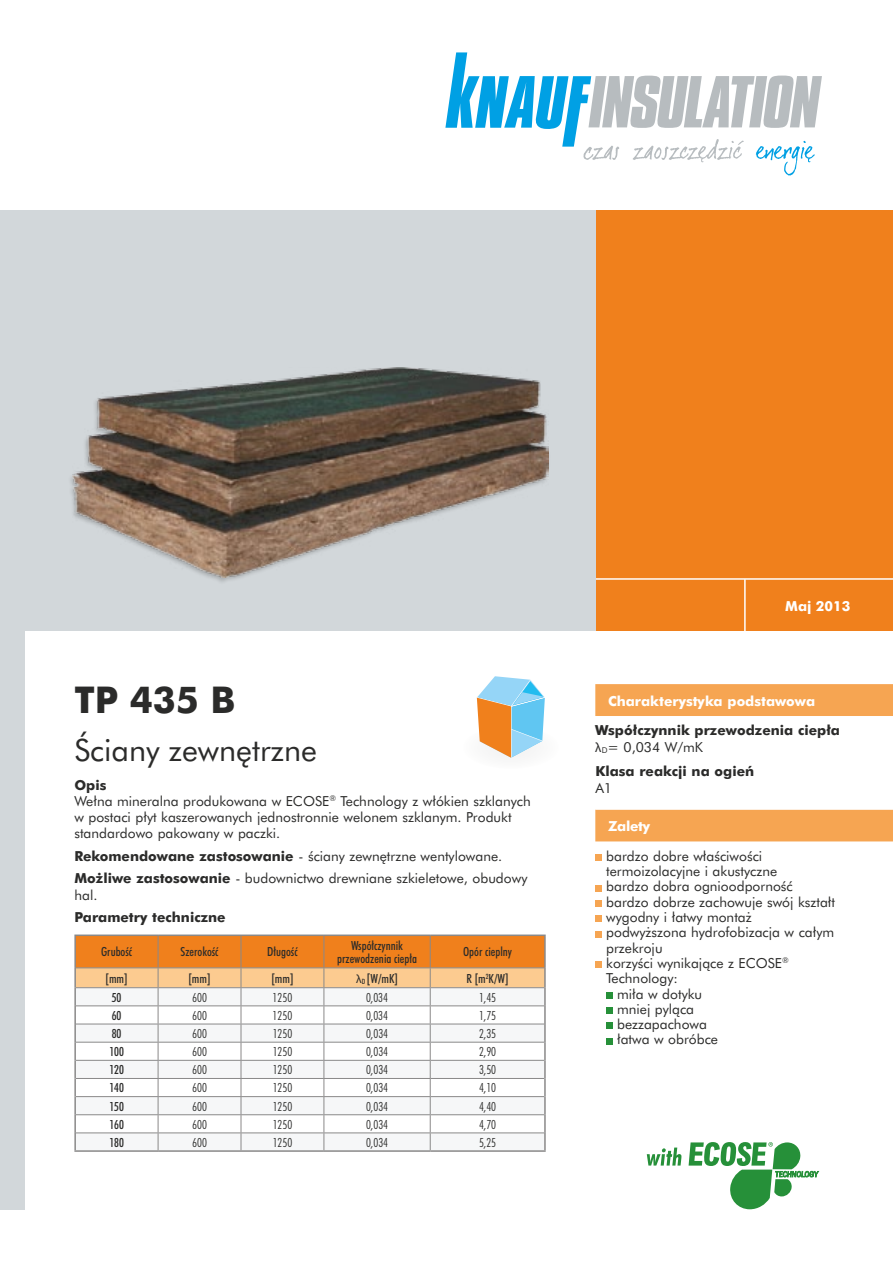
<style>
.page{position:relative;width:893px;height:1263px;background:#fff}
.page>*{position:absolute;margin:0;border:0;box-sizing:border-box;transform-origin:0 0}
.t1{font:700 36px "Futura PL";color:#2b2b2a}
.t2{font:30px "Futura Bk PL";color:#2b2b2a}
.t3{font:13.5px/16.2px "Futura Bk PL";color:#2b2b2a}
.t4{font:700 13.5px "Futura PL";color:#2b2b2a}
.t5{font:700 13.5px "Futura PL";color:#fff}
.t6{font:12px "Futura Lt Cn PL";color:#2b2b2a}
.t7{font:12px/12.8px "Futura Md Cn PL";color:#2b2b2a;text-align:center}
.s1{font-family:"Futura PL";font-weight:700}
.s2{font-family:"Myriad Pro"}
</style>
<div class="page">
<div style="left:0;top:596px;width:25px;height:614px;background:#d2d7da"></div>
<div style="left:589px;top:210px;width:304px;height:421px;background:#f0801c"></div>
<hr style="left:571px;top:578px;width:322px;height:2px;background:#fff">
<hr style="left:744px;top:579px;width:2px;height:53px;background:#fff">
<svg style="left:647px;top:1147px;width:34px;height:18px"></svg>
<svg style="left:689px;top:1142px;width:130px;height:67px"></svg>
<div style="left:463px;top:726px;width:96px;height:43px;background:#fbfbfb;border-radius:50%"></div>
<svg style="left:445px;top:52px;width:377px;height:124px"></svg>
<div style="left:0;top:210px;width:595px;height:421px;background:#d2d7da"></div>
<img style="left:72px;top:367px;width:477px;height:210px">
<svg style="left:477px;top:676px;width:68px;height:82px"></svg>
<hr style="left:74px;top:934px;width:84px;height:2px;background:#8a8989">
<hr style="left:158px;top:934px;width:83px;height:2px;background:#8a8989">
<hr style="left:241px;top:934px;width:83px;height:2px;background:#8a8989">
<hr style="left:324px;top:934px;width:106px;height:2px;background:#8a8989">
<hr style="left:430px;top:934px;width:116px;height:2px;background:#8a8989">
<svg style="left:74px;top:935px;width:472px;height:215px"></svg>
<hr style="left:76px;top:1078px;width:82px;height:1px;background:#8a8989">
<hr style="left:158px;top:1078px;width:83px;height:1px;background:#8a8989">
<hr style="left:241px;top:1078px;width:83px;height:1px;background:#8a8989">
<hr style="left:324px;top:1078px;width:106px;height:1px;background:#8a8989">
<hr style="left:430px;top:1078px;width:114px;height:1px;background:#8a8989">
<hr style="left:74px;top:1150px;width:84px;height:2px;background:#8a8989">
<hr style="left:158px;top:1150px;width:83px;height:2px;background:#8a8989">
<hr style="left:241px;top:1150px;width:83px;height:2px;background:#8a8989">
<hr style="left:324px;top:1150px;width:106px;height:2px;background:#8a8989">
<hr style="left:430px;top:1150px;width:116px;height:2px;background:#8a8989">
<div style="left:595px;top:684px;width:298px;height:157px;background:#f6a552"></div>
<svg style="left:595px;top:716px;width:298px;height:93px"></svg>
<div style="left:595px;top:854px;width:7px;height:7px;background:#f6a552"></div>
<div style="left:595px;top:885px;width:7px;height:6px;background:#f6a552"></div>
<div style="left:595px;top:900px;width:7px;height:7px;background:#f6a552"></div>
<div style="left:595px;top:916px;width:7px;height:6px;background:#f6a552"></div>
<div style="left:595px;top:931px;width:7px;height:6px;background:#f6a552"></div>
<div style="left:595px;top:961px;width:7px;height:7px;background:#f6a552"></div>
<div style="left:606px;top:992px;width:7px;height:6px;background:#269039"></div>
<div style="left:606px;top:1007px;width:7px;height:7px;background:#269039"></div>
<div style="left:606px;top:1023px;width:7px;height:6px;background:#269039"></div>
<div style="left:606px;top:1038px;width:7px;height:6px;background:#269039"></div>
<h1 class="t1" style="left:74px;top:677px;width:163px">TP 435 B</h1>
<h2 class="t2" style="left:74px;top:731px;width:244px">Ściany zewnętrzne</h2>
<p class="t4" style="left:74px;top:776px;width:34px">Opis</p>
<p class="t3" style="left:74px;top:793px;width:458px">Wełna mineralna produkowana w ECOSE<sup>®</sup> Technology z włókien szklanych w postaci płyt kaszerowanych jednostronnie welonem szklanym. Produkt standardowo pakowany w paczki.</p>
<p class="t3" style="left:74px;top:844px;width:454px;line-height:22.5px"><span class="s1">Rekomendowane zastosowanie</span> - ściany zewnętrzne wentylowane.<br><span class="s1">Możliwe zastosowanie</span> - budownictwo drewniane szkieletowe, obudowy</p>
<p class="t3" style="left:74px;top:886px;width:25px">hal.</p>
<p class="t4" style="left:74px;top:908px;width:153px">Parametry techniczne</p>
<p class="t7" style="left:101px;top:945px;width:33px">Grubość</p>
<p class="t7" style="left:181px;top:945px;width:39px">Szerokość</p>
<p class="t7" style="left:267px;top:945px;width:32px">Długość</p>
<p class="t7" style="left:337px;top:939px;width:81px">Współczynnik przewodzenia ciepła</p>
<p class="t7" style="left:463px;top:945px;width:50px">Opór cieplny</p>
<p class="t7" style="left:106px;top:972px;width:24px">[mm]</p>
<p class="t7" style="left:189px;top:972px;width:24px">[mm]</p>
<p class="t7" style="left:271px;top:972px;width:24px">[mm]</p>
<p class="t7" style="left:356px;top:972px;width:43px"><span class="s2">λ</span><sub>D</sub> [W/mK]</p>
<p class="t7" style="left:467px;top:972px;width:44px">R [m<sup>2</sup>K/W]</p>
<p class="t7" style="left:112px;top:991px;width:11px">50</p>
<p class="t6" style="left:192px;top:989px;width:16px">600</p>
<p class="t6" style="left:273px;top:989px;width:21px">1250</p>
<p class="t6" style="left:366px;top:989px;width:24px">0,034</p>
<p class="t6" style="left:479px;top:989px;width:19px">1,45</p>
<p class="t7" style="left:112px;top:1009px;width:11px">60</p>
<p class="t6" style="left:192px;top:1007px;width:16px">600</p>
<p class="t6" style="left:273px;top:1007px;width:21px">1250</p>
<p class="t6" style="left:366px;top:1007px;width:24px">0,034</p>
<p class="t6" style="left:479px;top:1007px;width:19px">1,75</p>
<p class="t7" style="left:112px;top:1027px;width:11px">80</p>
<p class="t6" style="left:192px;top:1026px;width:16px">600</p>
<p class="t6" style="left:273px;top:1026px;width:21px">1250</p>
<p class="t6" style="left:366px;top:1026px;width:24px">0,034</p>
<p class="t6" style="left:479px;top:1026px;width:19px">2,35</p>
<p class="t7" style="left:109px;top:1045px;width:16px">100</p>
<p class="t6" style="left:192px;top:1044px;width:16px">600</p>
<p class="t6" style="left:273px;top:1044px;width:21px">1250</p>
<p class="t6" style="left:366px;top:1044px;width:24px">0,034</p>
<p class="t6" style="left:479px;top:1044px;width:19px">2,90</p>
<p class="t7" style="left:109px;top:1063px;width:16px">120</p>
<p class="t6" style="left:192px;top:1062px;width:16px">600</p>
<p class="t6" style="left:273px;top:1062px;width:21px">1250</p>
<p class="t6" style="left:366px;top:1062px;width:24px">0,034</p>
<p class="t6" style="left:479px;top:1062px;width:19px">3,50</p>
<p class="t7" style="left:109px;top:1081px;width:16px">140</p>
<p class="t6" style="left:192px;top:1080px;width:16px">600</p>
<p class="t6" style="left:273px;top:1080px;width:21px">1250</p>
<p class="t6" style="left:366px;top:1080px;width:24px">0,034</p>
<p class="t6" style="left:479px;top:1080px;width:19px">4,10</p>
<p class="t7" style="left:109px;top:1099px;width:16px">150</p>
<p class="t6" style="left:192px;top:1098px;width:16px">600</p>
<p class="t6" style="left:273px;top:1098px;width:21px">1250</p>
<p class="t6" style="left:366px;top:1098px;width:24px">0,034</p>
<p class="t6" style="left:479px;top:1098px;width:19px">4,40</p>
<p class="t7" style="left:109px;top:1118px;width:16px">160</p>
<p class="t6" style="left:192px;top:1116px;width:16px">600</p>
<p class="t6" style="left:273px;top:1116px;width:21px">1250</p>
<p class="t6" style="left:366px;top:1116px;width:24px">0,034</p>
<p class="t6" style="left:479px;top:1116px;width:19px">4,70</p>
<p class="t7" style="left:109px;top:1136px;width:16px">180</p>
<p class="t6" style="left:192px;top:1134px;width:16px">600</p>
<p class="t6" style="left:273px;top:1134px;width:21px">1250</p>
<p class="t6" style="left:366px;top:1134px;width:24px">0,034</p>
<p class="t6" style="left:479px;top:1134px;width:19px">5,25</p>
<p class="t5" style="left:785px;top:597px;width:67px">Maj 2013</p>
<p class="t5" style="left:608px;top:692px;width:209px">Charakterystyka podstawowa</p>
<p class="t4" style="left:595px;top:722px;width:246px">Współczynnik przewodzenia ciepła</p>
<p class="t3" style="left:595px;top:738px;width:109px"><span class="s2">λ</span><sub>D</sub>= 0,034 W/mK</p>
<p class="t4" style="left:595px;top:763px;width:160px">Klasa reakcji na ogień</p>
<p class="t3" style="left:595px;top:779px;width:18px">A1</p>
<p class="t5" style="left:608px;top:817px;width:44px">Zalety</p>
<p class="t3" style="left:606px;top:848px;width:158px">bardzo dobre właściwości</p>
<p class="t3" style="left:606px;top:863px;width:173px">termoizolacyjne i akustyczne</p>
<p class="t3" style="left:606px;top:878px;width:188px">bardzo dobra ognioodporność</p>
<p class="t3" style="left:606px;top:893px;width:230px">bardzo dobrze zachowuje swój kształt</p>
<p class="t3" style="left:606px;top:909px;width:147px">wygodny i łatwy montaż</p>
<p class="t3" style="left:606px;top:924px;width:230px">podwyższona hydrofobizacja w całym</p>
<p class="t3" style="left:606px;top:939px;width:58px">przekroju</p>
<p class="t3" style="left:606px;top:955px;width:184px">korzyści wynikające z ECOSE<sup>®</sup></p>
<p class="t3" style="left:606px;top:970px;width:73px">Technology:</p>
<p class="t3" style="left:617px;top:985px;width:87px">miła w dotyku</p>
<p class="t3" style="left:617px;top:1001px;width:79px">mniej pyląca</p>
<p class="t3" style="left:617px;top:1016px;width:91px">bezzapachowa</p>
<p class="t3" style="left:617px;top:1031px;width:102px">łatwa w obróbce</p>
</div>
